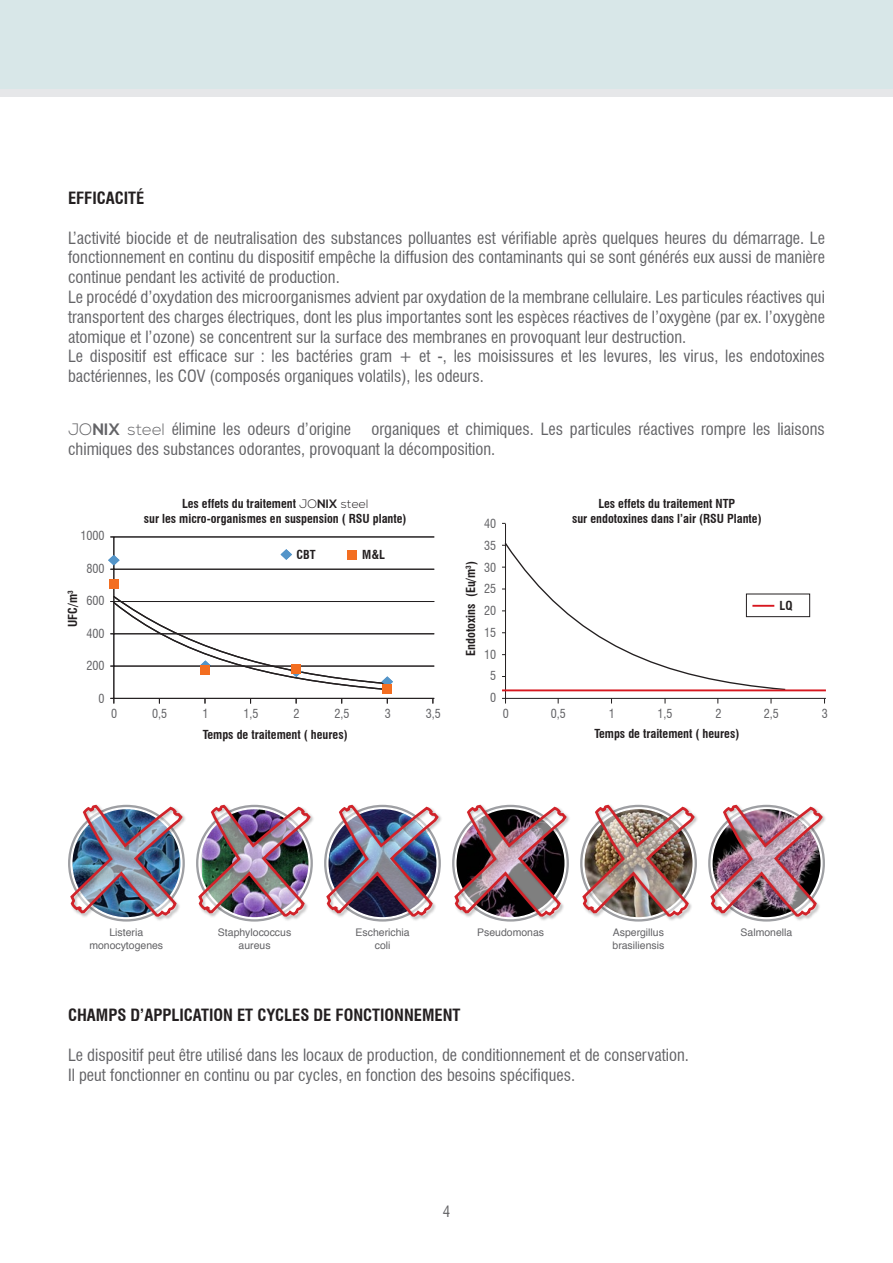
<style>
.page{position:relative;width:893px;height:1263px;background:#fff}
.page>*{position:absolute;margin:0;border:0;box-sizing:border-box;transform-origin:0 0}
.t1{font:condensed 16.5px/19.8px "Swiss 721 BT";color:#636366;text-align:justify}
.t2{font:700 condensed 16.5px "Swiss 721 BT";color:#231f20}
.t3{font:condensed 15px "Swiss 721 BT";color:#636366}
.t4{font:700 condensed 12.15px "Swiss 721 BT";color:#231f20}
.t5{font:condensed 12.15px "Swiss 721 BT";color:#636366}
.t6{font:10.5px "Helvetica";color:#636366}
.s1{font-family:"Nexa";font-weight:300;font-stretch:normal}
.s2{font-family:"Nexa";font-weight:700;font-stretch:normal}
.s3{font-family:"Nexa";font-stretch:normal}
</style>
<div class="page">
<svg style="left:112px;top:594px;width:281px;height:97px"></svg>
<hr style="left:110px;top:537px;width:324px;height:1px;background:#231f20">
<hr style="left:114px;top:537px;width:1px;height:166px;background:#231f20">
<hr style="left:110px;top:569px;width:324px;height:1px;background:#231f20">
<hr style="left:110px;top:601px;width:324px;height:1px;background:#231f20">
<hr style="left:110px;top:633px;width:324px;height:1px;background:#231f20">
<hr style="left:110px;top:666px;width:324px;height:1px;background:#231f20">
<hr style="left:110px;top:698px;width:324px;height:1px;background:#231f20">
<div style="left:109px;top:579px;width:9px;height:10px;background:#f36e21"></div>
<svg style="left:108px;top:555px;width:12px;height:10px"></svg>
<div style="left:201px;top:665px;width:9px;height:9px;background:#f36e21"></div>
<div style="left:292px;top:664px;width:9px;height:10px;background:#f36e21"></div>
<div style="left:383px;top:684px;width:9px;height:9px;background:#f36e21"></div>
<svg style="left:281px;top:549px;width:11px;height:11px"></svg>
<div style="left:347px;top:550px;width:9px;height:9px;background:#f36e21"></div>
<hr style="left:505px;top:524px;width:1px;height:179px;background:#231f20">
<svg style="left:502px;top:523px;width:324px;height:176px"></svg>
<div style="left:69px;top:804px;width:118px;height:117px;background:#231f20;opacity:.3"></div>
<img style="left:69px;top:804px;width:115px;height:114px">
<div style="left:198px;top:804px;width:117px;height:117px;background:#231f20;opacity:.3"></div>
<img style="left:197px;top:804px;width:115px;height:114px">
<div style="left:326px;top:804px;width:117px;height:117px;background:#231f20;opacity:.3"></div>
<img style="left:325px;top:804px;width:115px;height:114px">
<div style="left:454px;top:804px;width:117px;height:117px;background:#231f20;opacity:.3"></div>
<img style="left:453px;top:804px;width:115px;height:114px">
<div style="left:582px;top:804px;width:117px;height:117px;background:#231f20;opacity:.3"></div>
<img style="left:581px;top:804px;width:115px;height:114px">
<div style="left:710px;top:804px;width:117px;height:117px;background:#231f20;opacity:.3"></div>
<img style="left:709px;top:804px;width:115px;height:114px">
<div style="left:0;top:0;width:893px;height:89px;background:#d8e7e8"></div>
<div style="left:0;top:89px;width:893px;height:8px;background:#e6e7e9"></div>
<p class="t2" style="left:68px;top:188px;width:78px">EFFICACITÉ</p>
<p class="t1" style="left:68px;top:228px;width:758px">L’activité biocide et de neutralisation des substances polluantes est vérifiable après quelques heures du démarrage. Le fonctionnement en continu du dispositif empêche la diffusion des contaminants qui se sont générés eux aussi de manière continue pendant les activité de production.</p>
<p class="t1" style="left:68px;top:287px;width:758px">Le procédé d’oxydation des microorganismes advient par oxydation de la membrane cellulaire. Les particules réactives qui transportent des charges électriques, dont les plus importantes sont les espèces réactives de l’oxygène (par ex. l’oxygène atomique et l’ozone) se concentrent sur la surface des membranes en provoquant leur destruction.</p>
<p class="t1" style="left:68px;top:346px;width:758px">Le dispositif est efficace sur : les bactéries gram + et -, les moisissures et les levures, les virus, les endotoxines bactériennes, les COV (composés organiques volatils), les odeurs.</p>
<p class="t1" style="left:68px;top:419px;width:758px"><span class="s1">JO</span><span class="s2">NIX</span> <span class="s1">steel</span> élimine les odeurs d’origine organiques et chimiques. Les particules réactives rompre les liaisons chimiques des substances odorantes, provoquant la décomposition.</p>
<p class="t5" style="left:80px;top:529px;width:26px">1000</p>
<p class="t4" style="left:66px;top:627px;width:38px;rotate:-90deg">UFC/m<sup>3</sup></p>
<p class="t5" style="left:87px;top:561px;width:20px">800</p>
<p class="t5" style="left:87px;top:594px;width:20px">600</p>
<p class="t5" style="left:87px;top:626px;width:20px">400</p>
<p class="t5" style="left:87px;top:659px;width:20px">200</p>
<p class="t5" style="left:99px;top:691px;width:8px">0</p>
<p class="t4" style="left:182px;top:496px;width:188px">Les effets du traitement <span class="s1">JO</span><span class="s3">NIX</span> <span class="s1">steel</span></p>
<p class="t4" style="left:144px;top:511px;width:264px">sur les micro-organismes en suspension ( RSU plante)</p>
<p class="t4" style="left:297px;top:547px;width:21px">CBT</p>
<p class="t4" style="left:362px;top:547px;width:25px">M&amp;L</p>
<p class="t5" style="left:111px;top:706px;width:8px">0</p>
<p class="t5" style="left:152px;top:706px;width:17px">0,5</p>
<p class="t5" style="left:202px;top:706px;width:8px">1</p>
<p class="t5" style="left:243px;top:706px;width:17px">1,5</p>
<p class="t5" style="left:293px;top:706px;width:8px">2</p>
<p class="t5" style="left:335px;top:706px;width:17px">2,5</p>
<p class="t5" style="left:385px;top:706px;width:8px">3</p>
<p class="t5" style="left:426px;top:706px;width:17px">3,5</p>
<p class="t4" style="left:203px;top:727px;width:147px">Temps de traitement ( heures)</p>
<p class="t5" style="left:484px;top:516px;width:14px">40</p>
<p class="t5" style="left:484px;top:538px;width:14px">35</p>
<p class="t4" style="left:463px;top:656px;width:96px;rotate:-90deg">Endotoxins (Eu/m<sup>3</sup>)</p>
<p class="t5" style="left:484px;top:560px;width:14px">30</p>
<p class="t5" style="left:484px;top:582px;width:14px">25</p>
<p class="t5" style="left:484px;top:603px;width:14px">20</p>
<p class="t5" style="left:484px;top:625px;width:14px">15</p>
<p class="t5" style="left:484px;top:647px;width:14px">10</p>
<p class="t5" style="left:490px;top:669px;width:8px">5</p>
<p class="t5" style="left:490px;top:690px;width:8px">0</p>
<p class="t4" style="left:598px;top:496px;width:138px">Les effets du traitement NTP</p>
<p class="t4" style="left:572px;top:511px;width:191px">sur endotoxines dans l’air (RSU Plante)</p>
<p class="t4" style="left:780px;top:598px;width:15px">LQ</p>
<p class="t5" style="left:503px;top:706px;width:8px">0</p>
<p class="t5" style="left:551px;top:706px;width:17px">0,5</p>
<p class="t5" style="left:609px;top:706px;width:8px">1</p>
<p class="t5" style="left:657px;top:706px;width:17px">1,5</p>
<p class="t5" style="left:716px;top:706px;width:8px">2</p>
<p class="t5" style="left:764px;top:706px;width:17px">2,5</p>
<p class="t5" style="left:822px;top:706px;width:8px">3</p>
<p class="t4" style="left:594px;top:726px;width:147px">Temps de traitement ( heures)</p>
<p class="t6" style="left:109px;top:924px;width:35px">Listeria</p>
<p class="t6" style="left:89px;top:937px;width:75px">monocytogenes</p>
<p class="t6" style="left:218px;top:924px;width:75px">Staphylococcus</p>
<p class="t6" style="left:239px;top:937px;width:33px">aureus</p>
<p class="t6" style="left:356px;top:924px;width:56px">Escherichia</p>
<p class="t6" style="left:477px;top:924px;width:68px">Pseudomonas</p>
<p class="t6" style="left:375px;top:937px;width:17px">coli</p>
<p class="t6" style="left:613px;top:924px;width:53px">Aspergillus</p>
<p class="t6" style="left:740px;top:924px;width:53px">Salmonella</p>
<p class="t6" style="left:612px;top:937px;width:53px">brasiliensis</p>
<p class="t2" style="left:68px;top:1005px;width:394px">CHAMPS D’APPLICATION ET CYCLES DE FONCTIONNEMENT</p>
<p class="t1" style="left:68px;top:1045px;width:622px">Le dispositif peut être utilisé dans les locaux de production, de conditionnement et de conservation.</p>
<p class="t1" style="left:68px;top:1065px;width:509px">Il peut fonctionner en continu ou par cycles, en fonction des besoins spécifiques.</p>
<p class="t3" style="left:443px;top:1202px;width:9px">4</p>
</div>
